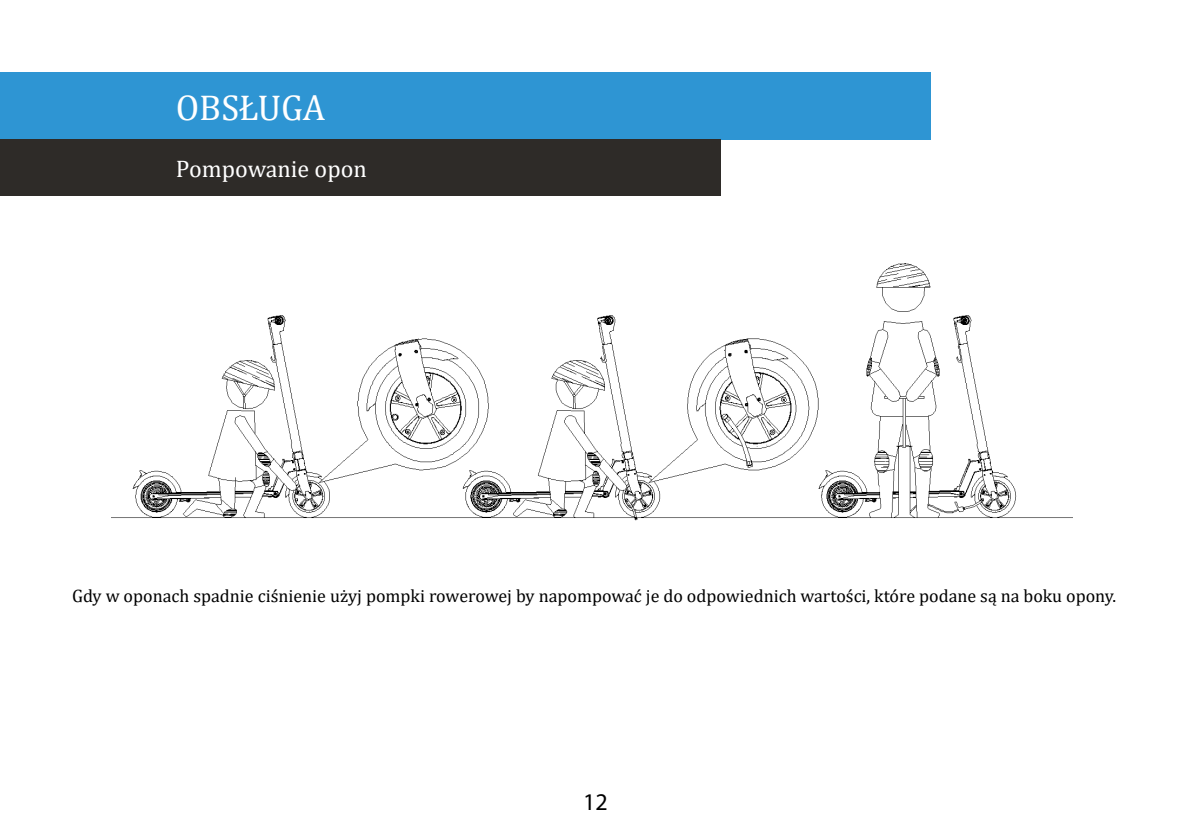
<style>
.page{position:relative;width:1191px;height:840px;background:#fff}
.page>*{position:absolute;margin:0;border:0;box-sizing:border-box;transform-origin:0 0}
.t1{font:36px "Cambria";color:#fff}
.t2{font:24px "Cambria";color:#fff}
.t3{font:24px "Myriad Pro";color:#000}
.t4{font:18px "Cambria";color:#000}
</style>
<div class="page">
<div style="left:0;top:72px;width:930px;height:67px;background:#2e95d3"></div>
<div style="left:0;top:139px;width:720px;height:57px;background:#2e2b28"></div>
<img style="left:111px;top:263px;width:961px;height:258px">
<h1 class="t1" style="left:176px;top:86px;width:151px">OBSŁUGA</h1>
<h2 class="t2" style="left:176px;top:154px;width:192px">Pompowanie opon</h2>
<p class="t4" style="left:72px;top:585px;width:1045px">Gdy w oponach spadnie ciśnienie użyj pompki rowerowej by napompować je do odpowiednich wartości, które podane są na boku opony.</p>
<h2 class="t3" style="left:583px;top:786px;width:26px">12</h2>
</div>
